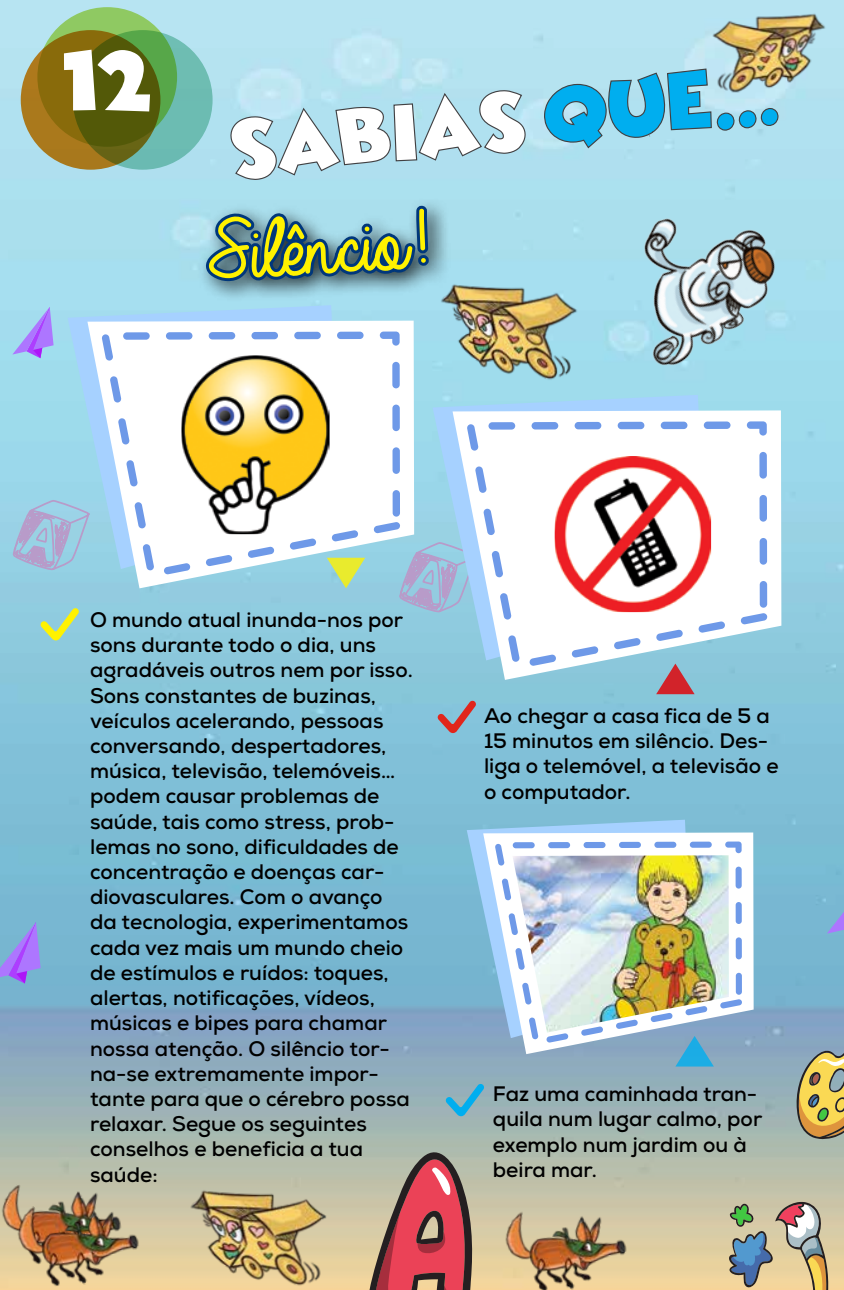
<style>
.page{position:relative;width:844px;height:1290px;background:#fff}
.page>*{position:absolute;margin:0;border:0;box-sizing:border-box;transform-origin:0 0}
.t1{font:87.5px "Always In My Heart";color:#fff200}
.t2{font:70px "Wicked Mouse";color:#fff}
.t3{font:68.42px "Wicked Mouse";color:#fff}
.t4{font:68.42px "Wicked Mouse";color:#00aeef}
.t5{font:700 21px/25.2px "Nexa";color:#000}
</style>
<div class="page">
<img style="left:0;top:0;width:843px;height:1290px">
<svg style="left:727px;top:1202px;width:101px;height:88px;background:#b2ab94"></svg>
<svg style="left:363px;top:1142px;width:110px;height:148px;background:#b5716f"></svg>
<svg style="left:0;top:922px;width:41px;height:61px;background:#918ee6"></svg>
<img style="left:0;top:1174px;width:132px;height:96px">
<svg style="left:396px;top:541px;width:36px;height:74px;background:#a2b7d6"></svg>
<svg style="left:10px;top:499px;width:77px;height:74px;background:#a3bdda"></svg>
<svg style="left:12px;top:307px;width:42px;height:51px;background:#a6acf4"></svg>
<div style="left:196px;top:196px;width:255px;height:107px;background:#000;opacity:.75"></div>
<svg style="left:68px;top:305px;width:272px;height:264px;background:#a1d5f1"></svg>
<svg style="left:87px;top:321px;width:327px;height:267px"></svg>
<svg style="left:102px;top:331px;width:298px;height:244px"></svg>
<svg style="left:123px;top:348px;width:261px;height:214px"></svg>
<img style="left:181px;top:355px;width:148px;height:179px">
<svg style="left:432px;top:395px;width:275px;height:265px;background:#9fcfed"></svg>
<svg style="left:452px;top:410px;width:329px;height:270px"></svg>
<svg style="left:466px;top:421px;width:301px;height:245px"></svg>
<svg style="left:492px;top:441px;width:250px;height:206px"></svg>
<img style="left:554px;top:456px;width:157px;height:156px">
<svg style="left:88px;top:0;width:690px;height:285px;background:#a3d3e3"></svg>
<svg style="left:41px;top:608px;width:38px;height:32px"></svg>
<img style="left:428px;top:279px;width:156px;height:106px">
<img style="left:178px;top:1185px;width:156px;height:105px">
<img style="left:705px;top:9px;width:129px;height:88px">
<img style="left:600px;top:187px;width:208px;height:191px">
<img style="left:7px;top:1191px;width:144px;height:99px">
<img style="left:494px;top:1197px;width:144px;height:93px">
<svg style="left:656px;top:663px;width:38px;height:31px"></svg>
<svg style="left:327px;top:558px;width:38px;height:30px"></svg>
<svg style="left:437px;top:701px;width:39px;height:32px"></svg>
<svg style="left:445px;top:1084px;width:39px;height:32px"></svg>
<svg style="left:826px;top:912px;width:18px;height:21px"></svg>
<svg style="left:840px;top:515px;width:4px;height:74px"></svg>
<svg style="left:794px;top:1025px;width:49px;height:114px;background:#ada87c"></svg>
<div style="left:37px;top:7px;width:140px;height:140px;background:#8fc962;border-radius:50%"></div>
<svg style="left:73px;top:30px;width:139px;height:140px;background:#66b593"></svg>
<svg style="left:21px;top:30px;width:139px;height:140px;background:#73650e"></svg>
<svg style="left:466px;top:820px;width:226px;height:218px;background:#89bfe0"></svg>
<svg style="left:483px;top:832px;width:270px;height:222px"></svg>
<svg style="left:494px;top:841px;width:248px;height:202px"></svg>
<svg style="left:512px;top:1032px;width:216px;height:34px;background:#92b4cd"></svg>
<img style="left:512px;top:855px;width:216px;height:177px">
<h2 class="t2" style="left:64px;top:24px;width:89px">12</h2>
<h3 class="t3" style="left:225px;top:92px;width:228px;rotate:-6deg">SA BIAS</h3>
<h1 class="t1" style="left:194px;top:206px;width:209px;rotate:-3deg">Silêncio!</h1>
<h3 class="t4" style="left:538px;top:60px;width:237px;rotate:-6deg">QUE...</h3>
<p class="t5" style="left:90px;top:607px;width:324px">O mundo atual inunda-nos por sons durante todo o dia, uns agradáveis outros nem por isso.<br>Sons constantes de buzinas, veículos acelerando, pessoas conversando, despertadores, música, televisão, telemóveis… podem causar problemas de saúde, tais como stress, prob&shy;lemas no sono, dificuldades de concentração e doenças car&shy;diovasculares. Com o avanço da tecnologia, experimentamos cada vez mais um mundo cheio de estímulos e ruídos: toques, alertas, notificações, vídeos, músicas e bipes para chamar nossa atenção. O silêncio tor&shy;na-se extremamente impor&shy;tante para que o cérebro possa relaxar. Segue os seguintes conselhos e beneficia a tua saúde:</p>
<p class="t5" style="left:484px;top:703px;width:296px">Ao chegar a casa fica de 5 a<br>15 minutos em silêncio. Des&shy;liga o telemóvel, a televisão e o computador.</p>
<p class="t5" style="left:493px;top:1081px;width:271px">Faz uma caminhada tran&shy;quila num lugar calmo, por exemplo num jardim ou à beira mar.</p>
</div>
